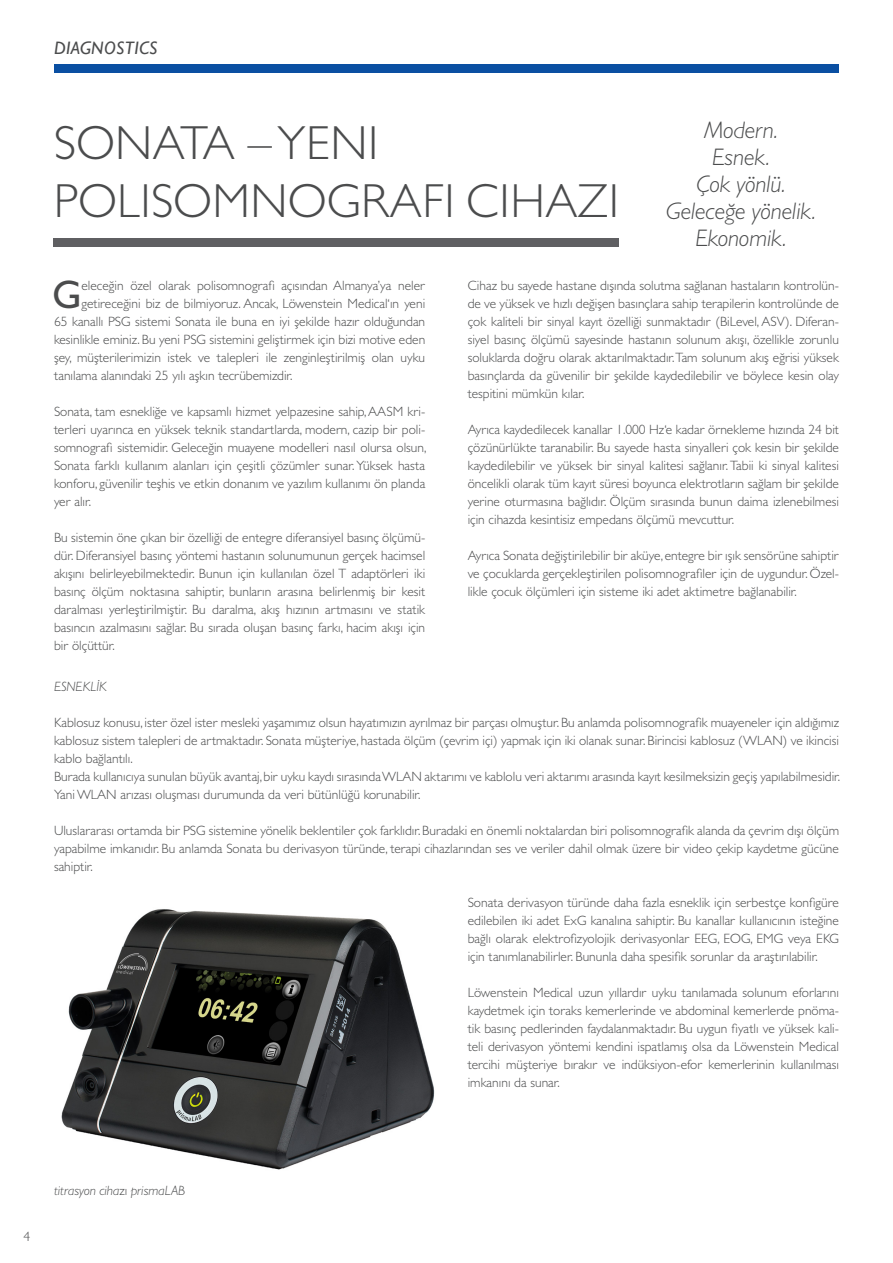
<style>
.page{position:relative;width:893px;height:1263px;background:#fff}
.page>*{position:absolute;margin:0;border:0;box-sizing:border-box;transform-origin:0 0}
.t1{font:300 48px "Gill Sans MT Pro";letter-spacing:.01em;color:#4b4c4d}
.Absatzformat_1{font:500 39.9px "Gill Sans MT Pro";color:#4b4c4d}
.t2{font:italic 300 24px/27px "Gill Sans MT Pro";color:#4b4c4d;text-align:center}
.t3{font:italic 18px "Gill Sans";letter-spacing:.02em;color:#4b4c4d}
.Absatzformat_1-2{font:300 13.5px/18px "Gill Sans MT Pro";color:#4b4c4d;text-align:justify}
.Absatzformat_1-3{font:italic 300 13.5px "Gill Sans MT Pro";color:#4b4c4d}
.s1{font-style:normal}
</style>
<div class="page">
<div style="left:54px;top:238px;width:565px;height:8px;background:#5f5f62"></div>
<div style="left:54px;top:64px;width:785px;height:8px;background:#0a4fa2"></div>
<img style="left:61px;top:909px;width:374px;height:261px">
<p class="t3" style="left:54px;top:37px;width:105px">DIAGNOSTICS</p>
<p class="t1" style="left:54px;top:114px;width:326px">SONATA – YENI</p>
<p class="t1" style="left:54px;top:172px;width:567px">POLISOMNOGRAFI CIHAZI</p>
<p class="t2" style="left:666px;top:116px;width:151px">Modern.<br>Esnek.<br>Çok yönlü.<br>Geleceğe yönelik.<br>Ekonomik.</p>
<p class="Absatzformat_1" style="left:52px;top:270px;width:31px">G</p>
<p class="Absatzformat_1-2" style="left:82px;top:276px;width:345px">eleceğin özel olarak polisomnografi açısından Almanya’ya neler</p>
<p class="Absatzformat_1-2" style="left:82px;top:294px;width:345px">getireceğini biz de bilmiyoruz. Ancak, Löwenstein Medical‘ın yeni</p>
<p class="Absatzformat_1-2" style="left:54px;top:312px;width:373px">65 kanallı PSG sistemi Sonata ile buna en iyi şekilde hazır olduğundan</p>
<p class="Absatzformat_1-2" style="left:54px;top:330px;width:373px">kesinlikle eminiz. Bu yeni PSG sistemini geliştirmek için bizi motive eden</p>
<p class="Absatzformat_1-2" style="left:54px;top:348px;width:373px">şey, müşterilerimizin istek ve talepleri ile zenginleştirilmiş olan uyku</p>
<p class="Absatzformat_1-2" style="left:54px;top:366px;width:240px">tanılama alanındaki 25 yılı aşkın tecrübemizdir.</p>
<p class="Absatzformat_1-2" style="left:54px;top:402px;width:374px">Sonata, tam esnekliğe ve kapsamlı hizmet yelpazesine sahip, AASM kri&shy;terleri uyarınca en yüksek teknik standartlarda, modern, cazip bir poli&shy;somnografi sistemidir. Geleceğin muayene modelleri nasıl olursa olsun, Sonata farklı kullanım alanları için çeşitli çözümler sunar. Yüksek hasta konforu, güvenilir teşhis ve etkin donanım ve yazılım kullanımı ön planda yer alır.</p>
<p class="Absatzformat_1-2" style="left:54px;top:528px;width:373px">Bu sistemin öne çıkan bir özelliği de entegre diferansiyel basınç ölçümü&shy;dür. Diferansiyel basınç yöntemi hastanın solunumunun gerçek hacimsel akışını belirleyebilmektedir. Bunun için kullanılan özel T adaptörleri iki basınç ölçüm noktasına sahiptir, bunların arasına belirlenmiş bir kesit daralması yerleştirilmiştir. Bu daralma, akış hızının artmasını ve statik basıncın azalmasını sağlar. Bu sırada oluşan basınç farkı, hacim akışı için bir ölçüttür.</p>
<p class="Absatzformat_1-2" style="left:468px;top:276px;width:373px">Cihaz bu sayede hastane dışında solutma sağlanan hastaların kontrolün&shy;de ve yüksek ve hızlı değişen basınçlara sahip terapilerin kontrolünde de çok kaliteli bir sinyal kayıt özelliği sunmaktadır (BiLevel, ASV). Diferan&shy;siyel basınç ölçümü sayesinde hastanın solunum akışı, özellikle zorunlu soluklarda doğru olarak aktarılmaktadır. Tam solunum akış eğrisi yüksek basınçlarda da güvenilir bir şekilde kaydedilebilir ve böylece kesin olay tespitini mümkün kılar.</p>
<p class="Absatzformat_1-2" style="left:468px;top:420px;width:373px">Ayrıca kaydedilecek kanallar 1.000 Hz‘e kadar örnekleme hızında 24 bit çözünürlükte taranabilir. Bu sayede hasta sinyalleri çok kesin bir şekilde kaydedilebilir ve yüksek bir sinyal kalitesi sağlanır. Tabii ki sinyal kalitesi öncelikli olarak tüm kayıt süresi boyunca elektrotların sağlam bir şekilde yerine oturmasına bağlıdır. Ölçüm sırasında bunun daima izlenebilmesi için cihazda kesintisiz empedans ölçümü mevcuttur.</p>
<p class="Absatzformat_1-2" style="left:468px;top:546px;width:373px">Ayrıca Sonata değiştirilebilir bir aküye, entegre bir ışık sensörüne sahiptir ve çocuklarda gerçekleştirilen polisomnografiler için de uygundur. Özel&shy;likle çocuk ölçümleri için sisteme iki adet aktimetre bağlanabilir.</p>
<p class="Absatzformat_1-3" style="left:54px;top:678px;width:54px">ESNEKLİK</p>
<p class="Absatzformat_1-2" style="left:54px;top:713px;width:786px">Kablosuz konusu, ister özel ister mesleki yaşamımız olsun hayatımızın ayrılmaz bir parçası olmuştur. Bu anlamda polisomnografik muayeneler için aldığımız kablosuz sistem talepleri de artmaktadır. Sonata müşteriye, hastada ölçüm (çevrim içi) yapmak için iki olanak sunar. Birincisi kablosuz (WLAN) ve ikincisi kablo bağlantılı.</p>
<p class="Absatzformat_1-2" style="left:54px;top:767px;width:788px">Burada kullanıcıya sunulan büyük avantaj, bir uyku kaydı sırasında WLAN aktarımı ve kablolu veri aktarımı arasında kayıt kesilmeksizin geçiş yapılabilmesidir.<br>Yani WLAN arızası oluşması durumunda da veri bütünlüğü korunabilir.</p>
<p class="Absatzformat_1-2" style="left:54px;top:821px;width:787px">Uluslararası ortamda bir PSG sistemine yönelik beklentiler çok farklıdır. Buradaki en önemli noktalardan biri polisomnografik alanda da çevrim dışı ölçüm yapabilme imkanıdır. Bu anlamda Sonata bu derivasyon türünde, terapi cihazlarından ses ve veriler dahil olmak üzere bir video çekip kaydetme gücüne sahiptir.</p>
<p class="Absatzformat_1-2" style="left:468px;top:893px;width:373px">Sonata derivasyon türünde daha fazla esneklik için serbestçe konfigüre edilebilen iki adet ExG kanalına sahiptir. Bu kanallar kullanıcının isteğine bağlı olarak elektrofizyolojik derivasyonlar EEG, EOG, EMG veya EKG için tanımlanabilirler. Bununla daha spesifik sorunlar da araştırılabilir.</p>
<p class="Absatzformat_1-2" style="left:468px;top:983px;width:373px">Löwenstein Medical uzun yıllardır uyku tanılamada solunum eforlarını kaydetmek için toraks kemerlerinde ve abdominal kemerlerde pnöma&shy;tik basınç pedlerinden faydalanmaktadır. Bu uygun fiyatlı ve yüksek kali&shy;teli derivasyon yöntemi kendini ispatlamış olsa da Löwenstein Medical tercihi müşteriye bırakır ve indüksiyon-efor kemerlerinin kullanılması imkanını da sunar.</p>
<p class="Absatzformat_1-2" style="left:24px;top:1227px;width:8px">4</p>
<p class="Absatzformat_1-3" style="left:54px;top:1182px;width:133px">titrasyon ciha<span class="s1">zı</span> prismaLAB</p>
</div>
